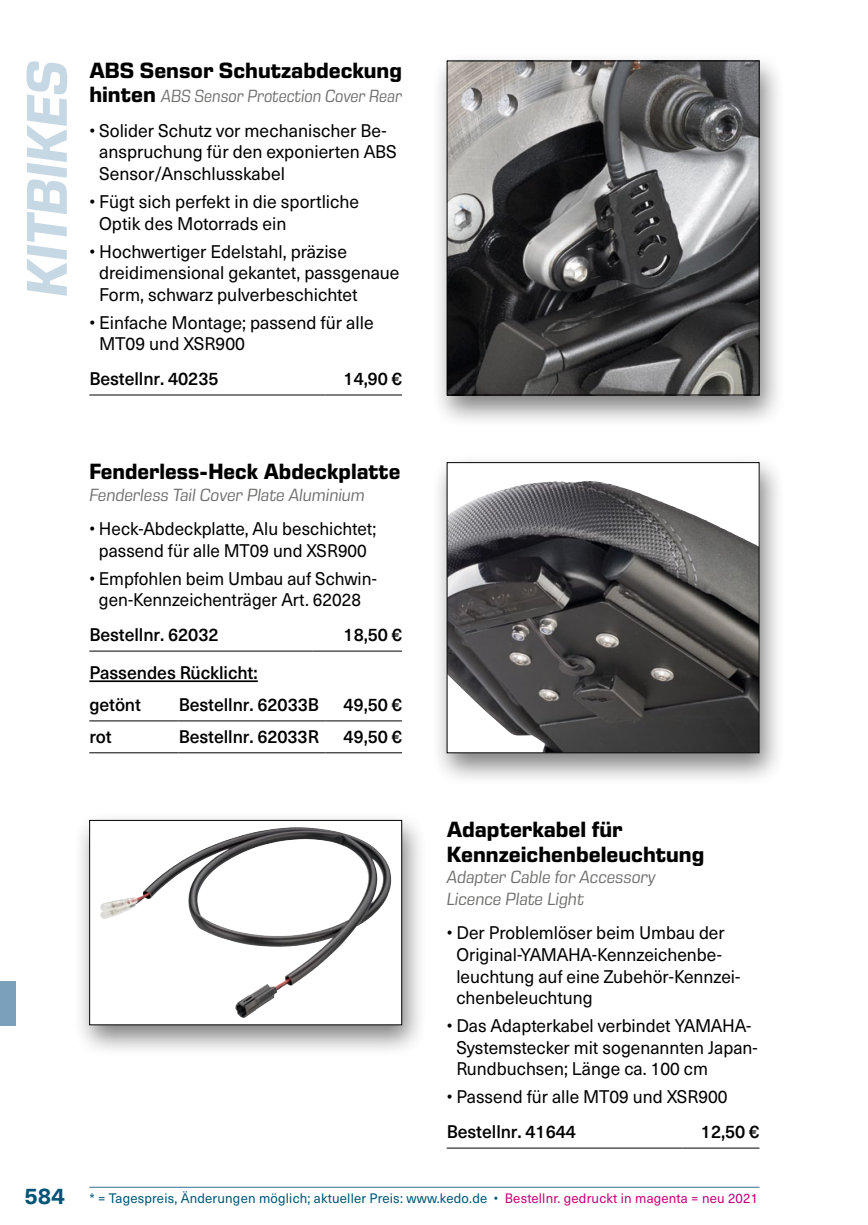
<style>
.page{position:relative;width:868px;height:1225px;background:#fff}
.page>*{position:absolute;margin:0;border:0;box-sizing:border-box;transform-origin:0 0}
.t1{font:italic 700 58.5px "Eurostile Next Pro";color:#c7d8e5}
.t2{font:700 22.5px/24.8px "Eurostile Next Pro";color:#000}
.t3{font:700 22.5px "Eurostile Next Pro";color:#000;scale:.96 1}
.t4{font:18px/21.6px "Neue Haas Unica Pro";color:#000}
.t5{font:18px/21.6px "Neue Haas Unica Pro";color:#000;scale:.96 1}
.t6{font:500 18px/31.7px "Neue Haas Unica Pro";letter-spacing:-.005em;color:#000}
.t7{font:18px/21.6px "Neue Haas Unica Pro";color:#000;text-align:center;scale:.95 1}
.t8{font:italic 18px/21.6px "Eurostile Next Pro";color:#6f6f6e}
.t9{font:italic 18px "Eurostile Next Pro";color:#6f6f6e;scale:.92 1}
.t10{font:13.5px "Neue Haas Unica Pro";letter-spacing:.015em;color:#005576}
.s1{font-weight:700;font-style:normal;font-size:22.5px;color:#000}
.s2{font-weight:700;font-size:22.5px}
.s3{color:#c4007a}
</style>
<div class="page">
<hr style="left:89px;top:1186px;width:670px;height:1px;background:#4a7f9f">
<div style="left:0;top:981px;width:16px;height:44px;background:#7ba0bb"></div>
<hr style="left:89px;top:394px;width:236px;height:1px;background:#000">
<hr style="left:325px;top:394px;width:77px;height:1px;background:#000">
<div style="left:430px;top:51px;width:355px;height:377px;background:#000;opacity:.5"></div>
<img style="left:448px;top:63px;width:309px;height:330px">
<div style="left:446px;top:61px;width:313px;height:334px;border:1px solid #000"></div>
<hr style="left:89px;top:680px;width:169px;height:2px;background:#000">
<hr style="left:89px;top:651px;width:224px;height:1px;background:#000">
<hr style="left:313px;top:651px;width:89px;height:1px;background:#000">
<hr style="left:89px;top:752px;width:90px;height:1px;background:#000">
<hr style="left:179px;top:752px;width:146px;height:1px;background:#000">
<hr style="left:325px;top:752px;width:77px;height:1px;background:#000">
<hr style="left:89px;top:720px;width:90px;height:1px;background:#000">
<hr style="left:179px;top:720px;width:146px;height:1px;background:#000">
<hr style="left:325px;top:720px;width:77px;height:1px;background:#000">
<div style="left:430px;top:452px;width:355px;height:334px;background:#000;opacity:.5"></div>
<div style="left:447px;top:462px;width:312px;height:291px;background:#fff"></div>
<img style="left:448px;top:481px;width:309px;height:270px">
<div style="left:446px;top:462px;width:313px;height:291px;border:1px solid #000"></div>
<hr style="left:446px;top:1147px;width:236px;height:1px;background:#000">
<hr style="left:682px;top:1147px;width:77px;height:1px;background:#000">
<div style="left:73px;top:810px;width:355px;height:248px;background:#000;opacity:.5"></div>
<div style="left:90px;top:820px;width:311px;height:204px;background:#fff"></div>
<img style="left:100px;top:827px;width:291px;height:191px">
<div style="left:89px;top:820px;width:313px;height:205px;border:1px solid #000"></div>
<h1 class="t1" style="left:14px;top:297px;width:238px;rotate:-90deg">Kitbikes</h1>
<p class="t2" style="left:89px;top:58px;width:314px">ABS Sensor Schutzabdeckung</p>
<p class="t9" style="left:89px;top:87px;width:341px"><span class="s1">hinten</span> ABS Sensor Protection Cover Rear</p>
<p class="t4" style="left:99px;top:120px;width:299px;text-indent:-10px">• Solider Schutz vor mechanischer Be&shy;anspruchung für den exponierten ABS<br>Sensor/Anschlusskabel</p>
<p class="t4" style="left:99px;top:191px;width:261px;text-indent:-10px">• Fügt sich perfekt in die sportliche<br>Optik des Motorrads ein</p>
<p class="t4" style="left:99px;top:241px;width:302px;text-indent:-10px">• Hochwertiger Edelstahl, präzise dreidimensional gekantet, passgenaue<br>Form, schwarz pulverbeschichtet</p>
<p class="t4" style="left:99px;top:312px;width:276px;text-indent:-10px">• Einfache Montage; passend für alle<br>MT09 und XSR900</p>
<p class="t6" style="left:89px;top:363px;width:131px">Bestellnr. 40235</p>
<p class="t6" style="left:343px;top:363px;width:60px">14,90 €</p>
<p class="t3" style="left:89px;top:459px;width:325px">Fenderless-Heck Abdeckplatte</p>
<p class="t8" style="left:89px;top:484px;width:277px">Fenderless Tail Cover Plate Aluminium</p>
<p class="t7" style="left:89px;top:518px;width:303px">• Heck-Abdeckplatte, Alu beschichtet; passend für alle MT09 und XSR900</p>
<p class="t7" style="left:89px;top:568px;width:304px">• Empfohlen beim Umbau auf Schwin&shy;gen-Kennzeichenträger Art. 62028</p>
<p class="t6" style="left:89px;top:619px;width:131px">Bestellnr. 62032</p>
<p class="t6" style="left:343px;top:619px;width:60px">18,50 €</p>
<p class="t6" style="left:89px;top:657px;width:170px">Passendes Rücklicht: getönt</p>
<p class="t6" style="left:179px;top:689px;width:142px">Bestellnr. 62033B</p>
<p class="t6" style="left:343px;top:689px;width:60px">49,50 €</p>
<p class="t6" style="left:89px;top:721px;width:24px">rot</p>
<p class="t6" style="left:179px;top:721px;width:142px">Bestellnr. 62033R</p>
<p class="t6" style="left:343px;top:721px;width:60px">49,50 €</p>
<p class="t2" style="left:446px;top:817px;width:259px">Adapterkabel für<br>Kennzeichenbeleuchtung</p>
<p class="t8" style="left:446px;top:866px;width:210px">Adapter Cable for Accessory<br>Licence Plate Light</p>
<p class="t5" style="left:456px;top:922px;width:297px;text-indent:-10px">• Der Problemlöser beim Umbau der<br>Original-YAMAHA-Kennzeichenbe&shy;leuchtung auf eine Zubehör-Kennzei&shy;chenbeleuchtung</p>
<p class="t5" style="left:456px;top:1015px;width:314px;text-indent:-10px">• Das Adapterkabel verbindet YAMAHA-<br>Systemstecker mit sogenannten Japan-<br>Rundbuchsen; Länge ca. 100 cm</p>
<p class="t5" style="left:446px;top:1086px;width:294px">• Passend für alle MT09 und XSR900</p>
<p class="t6" style="left:446px;top:1116px;width:131px">Bestellnr. 41644</p>
<p class="t6" style="left:700px;top:1116px;width:60px">12,50 €</p>
<p class="t10" style="left:24px;top:1190px;width:735px"><span class="s2">584</span> * = Tagespreis, Änderungen möglich; aktueller Preis: www.kedo.de • <span class="s3">Bestellnr. gedruckt in magenta = neu 2021</span></p>
</div>
